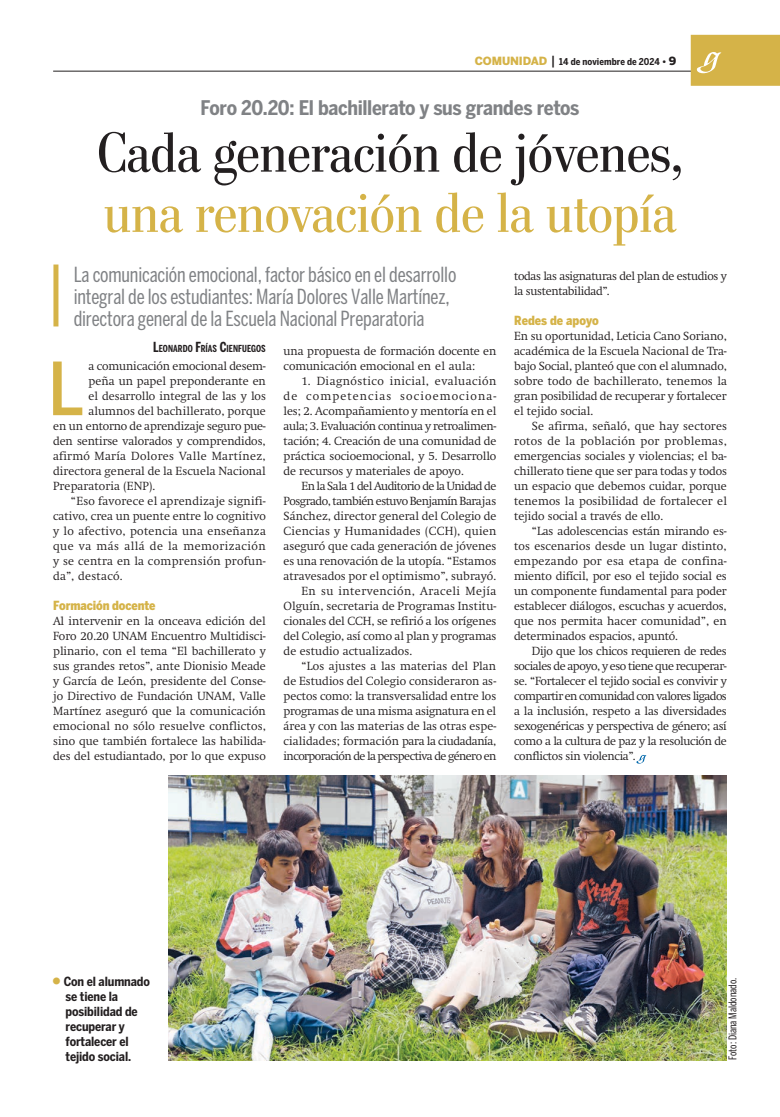
<style>
.page{position:relative;width:780px;height:1117px;background:#fff}
.page>*{position:absolute;margin:0;border:0;box-sizing:border-box;transform-origin:0 0}
.t1{font:500 72.38px "Benton Sans Cond";color:#d5b348}
.t2{font:56.25px "Stilson";color:#231f20}
.t3{font:56.25px "Stilson";color:#d5b348}
.t4{font:20.62px/21.9px "Benton Sans Comp";letter-spacing:-.01em;color:#808285}
.t5{font:700 20px "Benton Sans Cond";letter-spacing:-.015em;color:#808285}
.t6{font:700 12.5px/15px "Benton Sans Cond";letter-spacing:-.01em;color:#231f20}
.t7{font:900 12.5px "Benton Sans Cond";letter-spacing:-.01em;color:#d5b348}
.t8{font:300 11.62px/15px "Swift";color:#231f20;text-align:justify}
.t9{font:300 11.62px "Swift";letter-spacing:.025em;color:#231f20}
.t10{font:300 11.62px "Swift";letter-spacing:-.04em;color:#231f20}
.t11{font:300 11.62px "Swift";letter-spacing:.04em;color:#231f20}
.t12{font:300 11.62px/15px "Swift";letter-spacing:-.025em;color:#231f20}
.t13{font:300 11.62px "Swift";letter-spacing:-.045em;color:#231f20}
.t14{font:300 11.62px "Swift";letter-spacing:.02em;color:#231f20}
.t15{font:300 11.62px "Swift";letter-spacing:.035em;color:#231f20}
.t16{font:10.62px "Benton Sans Comp";color:#231f20}
.t17{font:700 9.62px "Benton Sans Comp";letter-spacing:.01em;color:#231f20}
.t18{font:700 9.38px "Benton Sans Cond";letter-spacing:.01em;color:#231f20}
.s1{font-family:"Benton Sans";font-weight:900;font-size:11.25px;color:#d5b348}
.s2{font-weight:500;font-size:12.5px}
.s3{font-family:"Benton Sans";font-weight:900}
.s4{font-family:"Benton Sans";font-weight:900;font-size:11.25px}
.s5{font-size:13.75px}
</style>
<div class="page">
<hr style="left:53px;top:71px;width:673px;height:1px;background:#231f20">
<svg style="left:690px;top:35px;width:89px;height:51px;background:#d6b650"></svg>
<div style="left:53px;top:264px;width:5px;height:62px;background:#d5b348"></div>
<svg style="left:636px;top:754px;width:10px;height:9px"></svg>
<img style="left:168px;top:775px;width:558px;height:285px">
<p class="t18" style="left:474px;top:56px;width:203px"><span class="s1">COMUNIDAD</span> <span class="s2">|</span> 14 de noviembre de 2024 <span class="s3">•</span> <span class="s4">9</span></p>
<h3 class="t5" style="left:200px;top:96px;width:380px">Foro 20.20: El bachillerato y sus grandes retos</h3>
<h2 class="t2" style="left:97px;top:119px;width:587px">Cada generación de jóvenes,</h2>
<h2 class="t3" style="left:104px;top:180px;width:574px">una renovación de la utopía</h2>
<h3 class="t4" style="left:74px;top:263px;width:384px">La comunicación emocional, factor básico en el desarrollo integral de los estudiantes: María Dolores Valle Martínez, directora general de la Escuela Nacional Preparatoria</h3>
<p class="t17" style="left:153px;top:343px;width:114px"><span class="s5">L</span>EONARDO <span class="s5">F</span>RÍAS <span class="s5">C</span>IENFUEGOS</p>
<h1 class="t1" style="left:48px;top:346px;width:38px">L</h1>
<p class="t8" style="left:89px;top:358px;width:179px">a comunicación emocional desem-</p>
<p class="t12" style="left:514px;top:268px;width:214px">todas las asignaturas del plan de estudios y la sustentabilidad”.</p>
<p class="t7" style="left:514px;top:313px;width:86px">Redes de apoyo</p>
<p class="t8" style="left:514px;top:328px;width:214px">En su oportunidad, Leticia Cano Soriano, académica de la Escuela Nacional de Tra&shy;bajo Social, planteó que con el alumnado, sobre todo de bachillerato, tenemos la gran posibilidad de recuperar y fortalecer el tejido social.</p>
<p class="t8" style="left:514px;top:418px;width:214px;text-indent:18px">Se afirma, señaló, que hay sectores rotos de la población por problemas, emergencias sociales y violencias; el ba&shy;chillerato tiene que ser para todas y todos un espacio que debemos cuidar, porque tenemos la posibilidad de fortalecer el tejido social a través de ello.</p>
<p class="t8" style="left:514px;top:523px;width:214px;text-indent:18px">“Las adolescencias están mirando es&shy;tos escenarios desde un lugar distinto, empezando por esa etapa de confina&shy;miento difícil, por eso el tejido social es un componente fundamental para poder establecer diálogos, escuchas y acuerdos, que nos permita hacer comunidad”, en determinados espacios, apuntó.</p>
<p class="t8" style="left:514px;top:643px;width:214px;text-indent:18px">Dijo que los chicos requieren de redes sociales de apoyo, y eso tiene que recuperar&shy;se. “Fortalecer el tejido social es convivir y compartir en comunidad con valores ligados a la inclusión, respeto a las diversidades sexogenéricas y perspectiva de género; así como a la cultura de paz y la resolución de conflictos sin violencia”.</p>
<p class="t8" style="left:283px;top:343px;width:214px">una propuesta de formación docente en comunicación emocional en el aula:</p>
<p class="t8" style="left:283px;top:373px;width:214px;text-indent:18px">1. Diagnóstico inicial, evaluación de competencias socioemociona&shy;les; 2. Acompañamiento y mentoría en el aula; 3. Evaluación continua y retroalimen&shy;tación; 4. Creación de una comunidad de práctica socioemocional, y 5. Desarrollo de recursos y materiales de apoyo.</p>
<p class="t10" style="left:301px;top:479px;width:196px">En la Sala 1 del Auditorio de la Unidad de</p>
<p class="t10" style="left:283px;top:494px;width:214px">Posgrado, también estuvo Benjamín Barajas</p>
<p class="t8" style="left:283px;top:508px;width:214px">Sánchez, director general del Colegio de</p>
<p class="t9" style="left:283px;top:524px;width:214px">Ciencias y Humanidades (CCH), quien</p>
<p class="t8" style="left:283px;top:538px;width:214px">aseguró que cada generación de jóvenes</p>
<p class="t8" style="left:283px;top:553px;width:214px">es una renovación de la utopía. “Estamos</p>
<p class="t8" style="left:283px;top:568px;width:214px">atravesados por el optimismo”, subrayó.</p>
<p class="t11" style="left:301px;top:584px;width:196px">En su intervención, Araceli Mejía</p>
<p class="t8" style="left:283px;top:598px;width:214px">Olguín, secretaria de Programas Institu-</p>
<p class="t8" style="left:283px;top:613px;width:214px">cionales del CCH, se refirió a los orígenes</p>
<p class="t8" style="left:283px;top:628px;width:214px">del Colegio, así como al plan y programas</p>
<p class="t8" style="left:283px;top:643px;width:130px">de estudio actualizados.</p>
<p class="t8" style="left:301px;top:658px;width:196px">“Los ajustes a las materias del Plan</p>
<p class="t8" style="left:283px;top:673px;width:214px">de Estudios del Colegio consideraron as-</p>
<p class="t8" style="left:283px;top:688px;width:214px">pectos como: la transversalidad entre los</p>
<p class="t8" style="left:283px;top:703px;width:214px">programas de una misma asignatura en el</p>
<p class="t8" style="left:283px;top:718px;width:214px">área y con las materias de las otras espe-</p>
<p class="t8" style="left:283px;top:733px;width:214px">cialidades; formación para la ciudadanía,</p>
<p class="t13" style="left:283px;top:749px;width:214px">incorporación de la perspectiva de género en</p>
<p class="t8" style="left:89px;top:373px;width:179px">peña un papel preponderante en</p>
<p class="t8" style="left:89px;top:388px;width:179px">el desarrollo integral de las y los</p>
<p class="t8" style="left:89px;top:403px;width:179px">alumnos del bachillerato, porque</p>
<p class="t8" style="left:53px;top:418px;width:214px">en un entorno de aprendizaje seguro pue-</p>
<p class="t8" style="left:53px;top:433px;width:214px">den sentirse valorados y comprendidos,</p>
<p class="t15" style="left:53px;top:449px;width:214px">afirmó María Dolores Valle Martínez,</p>
<p class="t8" style="left:53px;top:463px;width:214px">directora general de la Escuela Nacional</p>
<p class="t8" style="left:53px;top:478px;width:104px">Preparatoria (ENP).</p>
<p class="t14" style="left:71px;top:494px;width:196px">“Eso favorece el aprendizaje signifi-</p>
<p class="t8" style="left:53px;top:508px;width:214px">cativo, crea un puente entre lo cognitivo</p>
<p class="t9" style="left:53px;top:524px;width:214px">y lo afectivo, potencia una enseñanza</p>
<p class="t11" style="left:53px;top:539px;width:214px">que va más allá de la memorización</p>
<p class="t9" style="left:53px;top:554px;width:214px">y se centra en la comprensión profun-</p>
<p class="t9" style="left:53px;top:569px;width:71px">da”, destacó.</p>
<p class="t7" style="left:53px;top:598px;width:104px">Formación docente</p>
<p class="t8" style="left:53px;top:613px;width:214px">Al intervenir en la onceava edición del Foro 20.20 UNAM Encuentro Multidisci&shy;plinario, con el tema “El bachillerato y sus grandes retos”, ante Dionisio Meade y García de León, presidente del Conse&shy;jo Directivo de Fundación UNAM, Valle Martínez aseguró que la comunicación emocional no sólo resuelve conflictos, sino que también fortalece las habilida&shy;des del estudiantado, por lo que expuso</p>
<p class="t6" style="left:64px;top:973px;width:88px">Con el alumnado se tiene la posibilidad de recuperar y fortalecer el tejido social.</p>
<p class="t16" style="left:726px;top:1059px;width:84px;rotate:-90deg">Foto: Diana Maldonado.</p>
</div>
